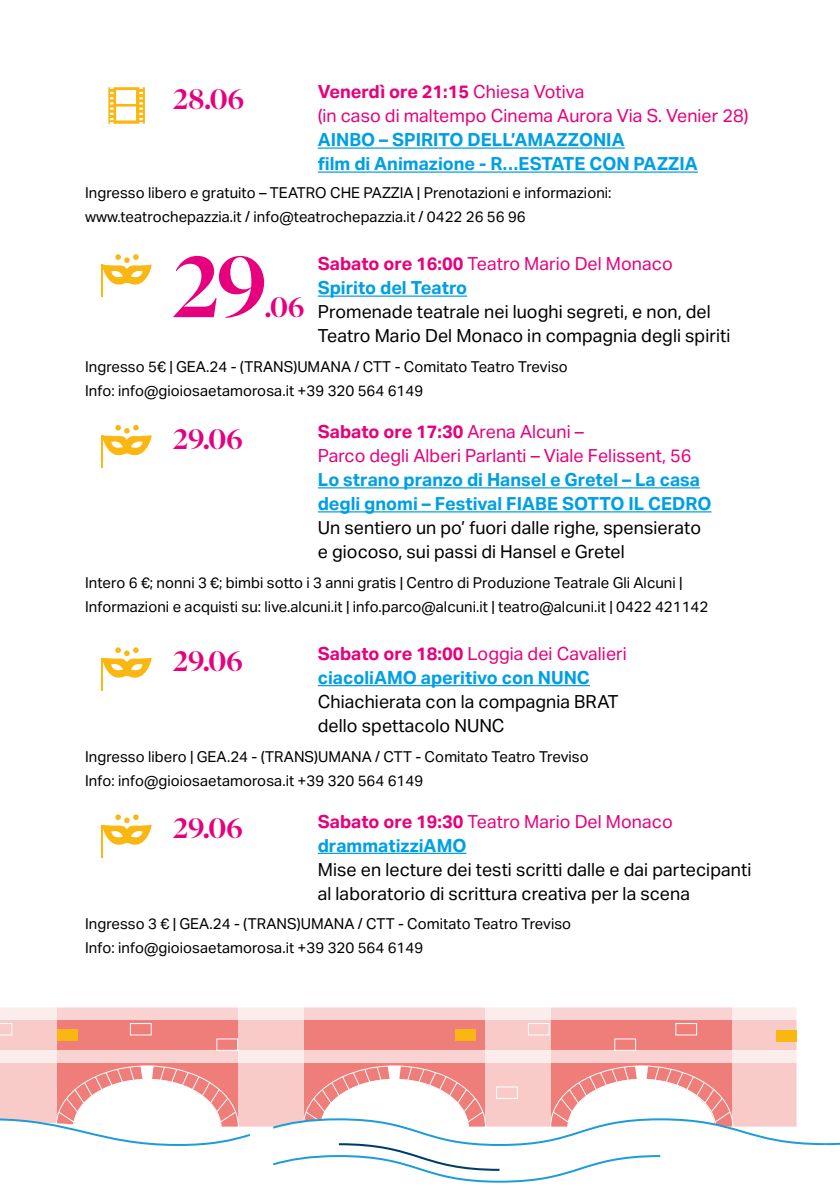
<style>
.page{position:relative;width:840px;height:1191px;background:#fff}
.page>*{position:absolute;margin:0;border:0;box-sizing:border-box;transform-origin:0 0}
.t1{font:500 86px "Tiempos Fine Test";color:#e6007d}
.t2{font:500 28px "Tiempos Fine Test";letter-spacing:.01em;color:#e6007d}
.t3{font:18px/24px "Aktiv Grotesk";color:#000}
.t4{font:18px/24px "Aktiv Grotesk";color:#e6007d}
.t5{font:700 18px/24px "Aktiv Grotesk";color:#009fe3}
.t6{font:15px/24px "Aktiv Grotesk";color:#000}
.s1{font-weight:700}
.s2{font-weight:700;color:#009fe3}
.s3{color:#e6007d}
.s4{font-weight:400;color:#e6007d}
</style>
<div class="page">
<svg style="left:56px;top:1019px;width:676px;height:46px;background:#ef8380"></svg>
<svg style="left:0;top:1019px;width:56px;height:46px;background:#f8cdcb"></svg>
<div style="left:238px;top:1007px;width:65px;height:119px;background:#f8cbc9"></div>
<svg style="left:485px;top:1019px;width:65px;height:46px;background:#f8cdcb"></svg>
<svg style="left:732px;top:1019px;width:65px;height:46px;background:#f8cdca"></svg>
<svg style="left:0;top:1050px;width:797px;height:12px;background:#f9dbda"></svg>
<svg style="left:0;top:1007px;width:796px;height:12px;background:#fadcdc"></svg>
<div style="left:57px;top:1029px;width:20px;height:11px;background:#fab611"></div>
<div style="left:775px;top:1030px;width:21px;height:12px;background:#fab611"></div>
<div style="left:130px;top:1023px;width:22px;height:12px;border:1px solid #fff"></div>
<svg style="left:0;top:1023px;width:12px;height:12px"></svg>
<div style="left:216px;top:1038px;width:22px;height:12px;border:1px solid #fff"></div>
<div style="left:454px;top:1029px;width:21px;height:11px;background:#fab611"></div>
<div style="left:527px;top:1023px;width:22px;height:12px;border:1px solid #fff"></div>
<div style="left:675px;top:1023px;width:21px;height:12px;border:1px solid #fff"></div>
<svg style="left:0;top:1065px;width:252px;height:81px"></svg>
<svg style="left:270px;top:1065px;width:569px;height:118px"></svg>
<hr style="left:317px;top:147px;width:307px;height:2px;background:#009fe3">
<hr style="left:317px;top:171px;width:380px;height:2px;background:#009fe3">
<hr style="left:317px;top:295px;width:150px;height:2px;background:#009fe3">
<hr style="left:317px;top:487px;width:382px;height:1px;background:#009fe3">
<hr style="left:317px;top:511px;width:394px;height:1px;background:#009fe3">
<hr style="left:317px;top:685px;width:272px;height:1px;background:#009fe3">
<hr style="left:317px;top:852px;width:149px;height:2px;background:#009fe3">
<hr style="left:102px;top:264px;width:1px;height:33px;background:#fab712">
<svg style="left:101px;top:254px;width:51px;height:35px"></svg>
<hr style="left:102px;top:435px;width:1px;height:33px;background:#fab712">
<svg style="left:101px;top:425px;width:51px;height:35px"></svg>
<hr style="left:102px;top:657px;width:1px;height:33px;background:#fab712">
<svg style="left:101px;top:647px;width:51px;height:35px"></svg>
<hr style="left:102px;top:824px;width:1px;height:33px;background:#fab712">
<svg style="left:101px;top:814px;width:51px;height:35px"></svg>
<svg style="left:108px;top:87px;width:37px;height:37px"></svg>
<p class="t4" style="left:317px;top:80px;width:432px"><span class="s1">Venerdì ore 21:15</span> Chiesa Votiva<br>(in caso di maltempo Cinema Aurora Via S. Venier 28)</p>
<p class="t5" style="left:317px;top:128px;width:381px">AINBO – SPIRITO DELL’AMAZZONIA<br>film di Animazione - R…ESTATE CON PAZZIA</p>
<p class="t6" style="left:85px;top:181px;width:527px">Ingresso libero e gratuito – TEATRO CHE PAZZIA | Prenotazioni e informazioni: www.teatrochepazzia.it / info@teatrochepazzia.it / 0422 26 56 96</p>
<p class="t4" style="left:317px;top:252px;width:356px"><span class="s1">Sabato ore 16:00</span> Teatro Mario Del Monaco<br><span class="s2">Spirito del Teatro</span></p>
<p class="t3" style="left:317px;top:300px;width:414px">Promenade teatrale nei luoghi segreti, e non, del<br>Teatro Mario Del Monaco in compagnia degli spiriti</p>
<p class="t6" style="left:85px;top:355px;width:484px">Ingresso 5€ | GEA.24 - (TRANS)UMANA / CTT - Comitato Teatro Treviso<br>Info: info@gioiosaetamorosa.it +39 320 564 6149</p>
<p class="t4" style="left:317px;top:420px;width:375px"><span class="s1">Sabato ore 17:30</span> Arena Alcuni –<br>Parco degli Alberi Parlanti – Viale Felissent, 56</p>
<p class="t5" style="left:317px;top:468px;width:395px">Lo strano pranzo di Hansel e Gretel – La casa degli gnomi – Festival FIABE SOTTO IL CEDRO</p>
<p class="t3" style="left:317px;top:516px;width:384px">Un sentiero un po’ fuori dalle righe, spensierato e giocoso, sui passi di Hansel e Gretel</p>
<p class="t6" style="left:85px;top:570px;width:624px">Intero 6 €; nonni 3 €; bimbi sotto i 3 anni gratis | Centro di Produzione Teatrale Gli Alcuni |<br>Informazioni e acquisti su: live.alcuni.it | info.parco@alcuni.it | teatro@alcuni.it | 0422 421142</p>
<p class="t5" style="left:317px;top:641px;width:310px"><span class="s3">Sabato ore 18:00</span> <span class="s4">Loggia dei Cavalieri </span>ciacoliAMO aperitivo con NUNC</p>
<p class="t3" style="left:317px;top:689px;width:302px">Chiachierata con la compagnia BRAT dello spettacolo NUNC</p>
<p class="t6" style="left:85px;top:744px;width:505px">Ingresso libero | GEA.24 - (TRANS)UMANA / CTT - Comitato Teatro Treviso<br>Info: info@gioiosaetamorosa.it +39 320 564 6149</p>
<p class="t4" style="left:317px;top:809px;width:356px"><span class="s1">Sabato ore 19:30</span> Teatro Mario Del Monaco <span class="s2">drammatizziAMO</span></p>
<p class="t3" style="left:317px;top:857px;width:435px">Mise en lecture dei testi scritti dalle e dai partecipanti al laboratorio di scrittura creativa per la scena</p>
<p class="t6" style="left:85px;top:912px;width:487px">Ingresso 3 € | GEA.24 - (TRANS)UMANA / CTT - Comitato Teatro Treviso<br>Info: info@gioiosaetamorosa.it +39 320 564 6149</p>
<h2 class="t2" style="left:173px;top:82px;width:73px">28.06</h2>
<h1 class="t1" style="left:173px;top:235px;width:95px">29</h1>
<h2 class="t2" style="left:265px;top:290px;width:41px">.06</h2>
<h2 class="t2" style="left:173px;top:422px;width:71px">29.06</h2>
<h2 class="t2" style="left:173px;top:644px;width:71px">29.06</h2>
<h2 class="t2" style="left:173px;top:811px;width:71px">29.06</h2>
</div>
